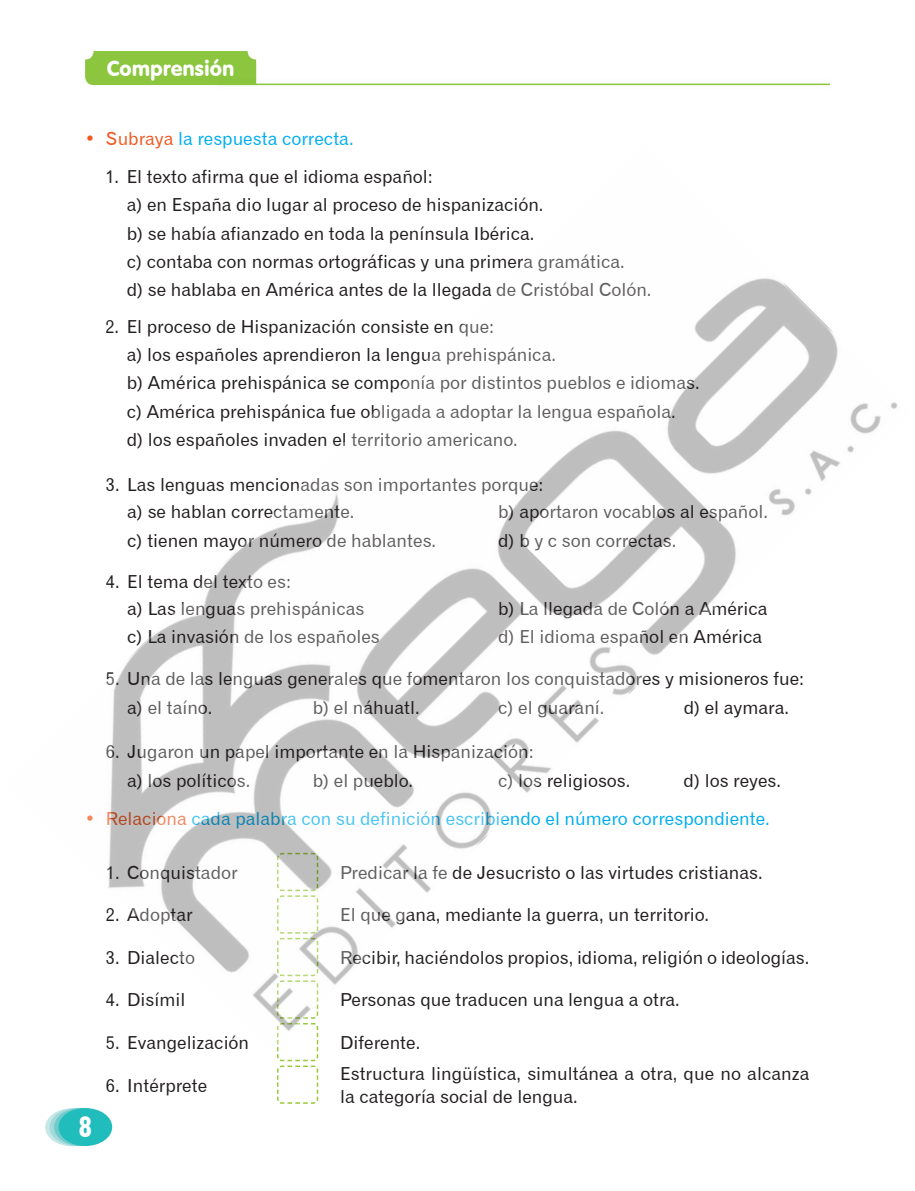
<style>
.page{position:relative;width:915px;height:1191px;background:#fff}
.page>*{position:absolute;margin:0;border:0;box-sizing:border-box;transform-origin:0 0}
.t1{font:900 condensed 27px "Swiss 721 BT";color:#fff;scale:.95 1}
.t2{font:21px "VAG Rounded BT";color:#fff}
.con_letra_interlinia{font:18px "Gothic 720 BT Roman B";color:#231f20}
.texto_con_numero{font:18px "Gothic 720 BT Roman B";color:#231f20}
.texto_jus__izq{font:18px/22.5px "Gothic 720 BT Roman B";color:#231f20}
.t3{font:18px "Gothic 720 BT Roman B";color:#00aeef}
.s1{color:#f15921}
</style>
<div class="page">
<div style="left:85px;top:51px;width:171px;height:34px;background:#8bc63e"></div>
<div style="left:210px;top:75px;width:627px;height:18px;background:#231f20;opacity:.11"></div>
<hr style="left:217px;top:84px;width:612px;height:1px;background:#8bc63e">
<svg style="left:45px;top:1108px;width:54px;height:38px"></svg>
<div style="left:50px;top:1108px;width:53px;height:38px;background:#a2dadb;border-radius:50%"></div>
<div style="left:54px;top:1108px;width:54px;height:38px;background:#70cacc;border-radius:50%"></div>
<div style="left:58px;top:1108px;width:54px;height:38px;background:#21bdbd;border-radius:50%"></div>
<svg style="left:277px;top:1048px;width:42px;height:56px"></svg>
<img style="left:108px;top:278px;width:790px;height:770px">
<p class="t2" style="left:107px;top:55px;width:129px">Comprensión</p>
<p class="t3" style="left:85px;top:128px;width:270px"><span class="s1">• Subraya</span> la respuesta correcta.</p>
<p class="texto_con_numero" style="left:105px;top:166px;width:329px">1. El texto afirma que el idioma español:</p>
<p class="con_letra_interlinia" style="left:127px;top:194px;width:418px">a) en España dio lugar al proceso de hispanización.</p>
<p class="con_letra_interlinia" style="left:127px;top:222px;width:409px">b) se había afianzado en toda la península Ibérica.</p>
<p class="con_letra_interlinia" style="left:127px;top:251px;width:499px">c) contaba con normas ortográficas y una primera gramática.</p>
<p class="con_letra_interlinia" style="left:127px;top:279px;width:526px">d) se hablaba en América antes de la llegada de Cristóbal Colón.</p>
<p class="texto_con_numero" style="left:105px;top:315px;width:390px">2. El proceso de Hispanización consiste en que:</p>
<p class="con_letra_interlinia" style="left:127px;top:343px;width:430px">a) los españoles aprendieron la lengua prehispánica.</p>
<p class="con_letra_interlinia" style="left:127px;top:372px;width:574px">b) América prehispánica se componía por distintos pueblos e idiomas.</p>
<p class="con_letra_interlinia" style="left:127px;top:400px;width:550px">c) América prehispánica fue obligada a adoptar la lengua española.</p>
<p class="con_letra_interlinia" style="left:127px;top:428px;width:392px">d) los españoles invaden el territorio americano.</p>
<p class="texto_con_numero" style="left:106px;top:474px;width:439px">3. Las lenguas mencionadas son importantes porque:</p>
<p class="con_letra_interlinia" style="left:127px;top:501px;width:229px">a) se hablan correctamente.</p>
<p class="con_letra_interlinia" style="left:127px;top:529px;width:310px">c) tienen mayor número de hablantes.</p>
<p class="texto_con_numero" style="left:106px;top:571px;width:186px">4. El tema del texto es:</p>
<p class="con_letra_interlinia" style="left:127px;top:598px;width:238px">a) Las lenguas prehispánicas</p>
<p class="con_letra_interlinia" style="left:127px;top:626px;width:254px">c) La invasión de los españoles</p>
<p class="con_letra_interlinia" style="left:498px;top:501px;width:271px">b) aportaron vocablos al español.</p>
<p class="con_letra_interlinia" style="left:498px;top:529px;width:180px">d) b y c son correctas.</p>
<p class="con_letra_interlinia" style="left:498px;top:598px;width:271px">b) La llegada de Colón a América</p>
<p class="con_letra_interlinia" style="left:498px;top:626px;width:265px">d) El idioma español en América</p>
<p class="texto_con_numero" style="left:106px;top:667px;width:699px">5. Una de las lenguas generales que fomentaron los conquistadores y misioneros fue:</p>
<p class="con_letra_interlinia" style="left:127px;top:696px;width:86px">a) el taíno.</p>
<p class="con_letra_interlinia" style="left:312px;top:696px;width:108px">b) el náhuatl.</p>
<p class="con_letra_interlinia" style="left:498px;top:696px;width:108px">c) el guaraní.</p>
<p class="con_letra_interlinia" style="left:683px;top:696px;width:107px">d) el aymara.</p>
<p class="texto_con_numero" style="left:106px;top:740px;width:429px">6. Jugaron un papel importante en la Hispanización:</p>
<p class="con_letra_interlinia" style="left:127px;top:769px;width:124px">a) los políticos.</p>
<p class="con_letra_interlinia" style="left:312px;top:769px;width:102px">b) el pueblo.</p>
<p class="con_letra_interlinia" style="left:498px;top:769px;width:134px">c) los religiosos.</p>
<p class="con_letra_interlinia" style="left:683px;top:769px;width:99px">d) los reyes.</p>
<p class="t3" style="left:85px;top:808px;width:686px"><span class="s1">• Relaciona</span> cada palabra con su definición escribiendo el número correspondiente.</p>
<p class="t1" style="left:78px;top:1111px;width:16px">8</p>
<p class="texto_con_numero" style="left:106px;top:861px;width:133px">1. Conquistador</p>
<p class="texto_con_numero" style="left:106px;top:904px;width:88px">2. Adoptar</p>
<p class="texto_con_numero" style="left:106px;top:946px;width:91px">3. Dialecto</p>
<p class="texto_con_numero" style="left:106px;top:989px;width:81px">4. Disímil</p>
<p class="texto_con_numero" style="left:106px;top:1031px;width:145px">5. Evangelización</p>
<p class="texto_con_numero" style="left:106px;top:1074px;width:103px">6. Intérprete</p>
<p class="texto_jus__izq" style="left:340px;top:861px;width:423px">Predicar la fe de Jesucristo o las virtudes cristianas.</p>
<p class="texto_jus__izq" style="left:340px;top:903px;width:370px">El que gana, mediante la guerra, un territorio.</p>
<p class="texto_jus__izq" style="left:340px;top:946px;width:470px">Recibir, haciéndolos propios, idioma, religión o ideologías.</p>
<p class="texto_jus__izq" style="left:340px;top:988px;width:341px">Personas que traducen una lengua a otra.</p>
<p class="texto_jus__izq" style="left:340px;top:1031px;width:82px">Diferente.</p>
<p class="texto_jus__izq" style="left:340px;top:1062px;width:470px">Estructura lingüística, simultánea a otra, que no alcanza la categoría social de lengua.</p>
</div>
